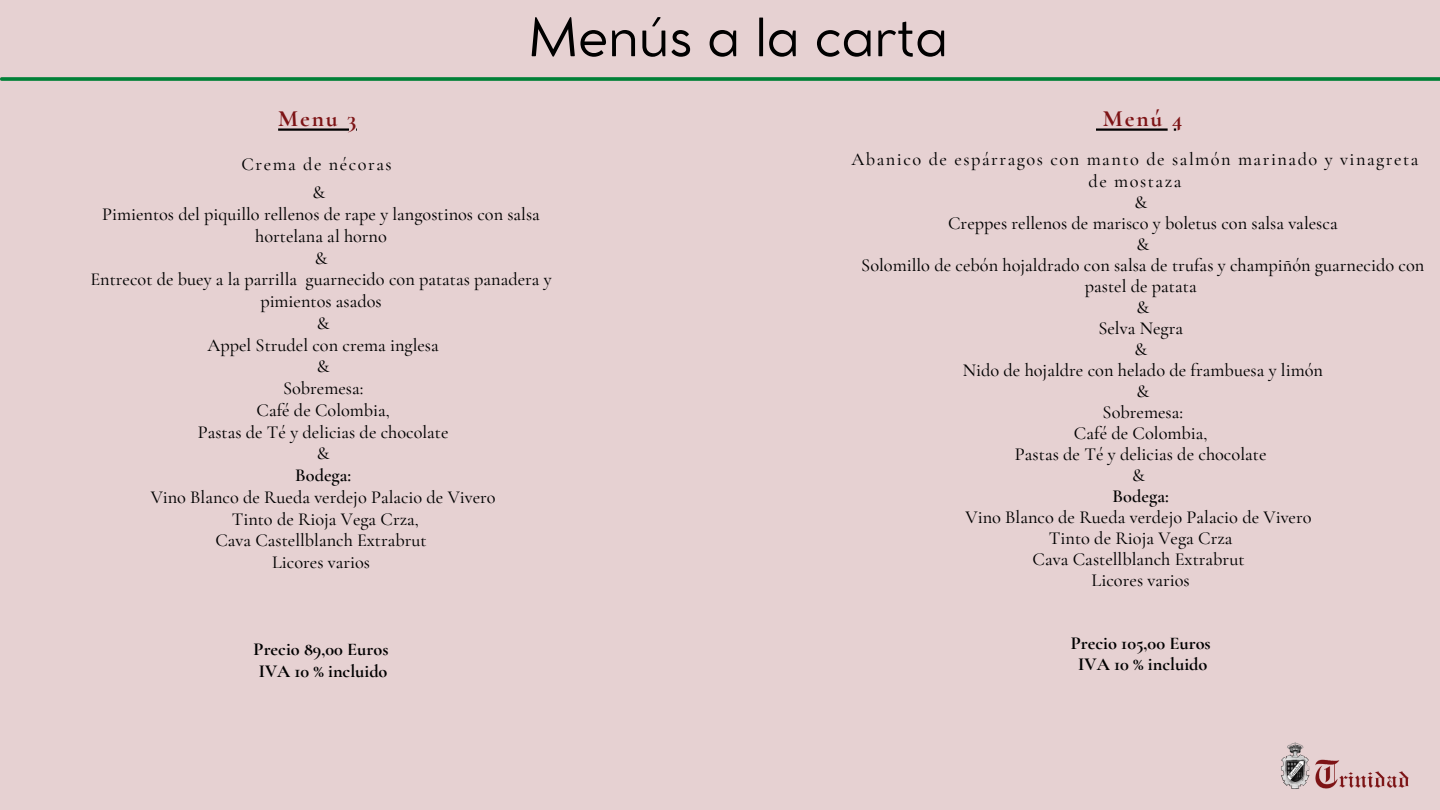
<style>
.page{position:relative;width:1440px;height:810px;background:#e6d1d2}
.page>*{position:absolute;margin:0;border:0;box-sizing:border-box;transform-origin:0 0}
.t1{font:52px "Cocomat Pro";color:#000}
.t2{font:700 23.3px "Cormorant Garamond";letter-spacing:.085em;color:#7d1315}
.t3{font:500 18.3px/21.8px "Cormorant Garamond";color:#000;text-align:center}
.t4{font:500 18.3px "Cormorant Garamond";letter-spacing:.085em;color:#000}
.t5{font:700 18.3px "Cormorant Garamond";color:#000}
.t6{font:600 18.3px "Cormorant Garamond";color:#000}
</style>
<div class="page">
<img style="left:1281px;top:742px;width:128px;height:47px">
<svg style="left:278px;top:128px;width:79px;height:3px"></svg>
<img style="left:0;top:77px;width:1440px;height:4px">
<svg style="left:1096px;top:128px;width:80px;height:3px"></svg>
<p class="t1" style="left:528px;top:18px;width:421px">Menús a la carta</p>
<p class="t2" style="left:278px;top:105px;width:80px">Menu 3</p>
<p class="t2" style="left:1103px;top:105px;width:81px">Menú 4</p>
<h1 class="t4" style="left:242px;top:153px;width:152px">Crema de nécoras</h1>
<p class="t3" style="left:313px;top:182px;width:14px">&amp;</p>
<h2 class="t3" style="left:102px;top:203px;width:439px">Pimientos del piquillo rellenos de rape y langostinos con salsa hortelana al horno</h2>
<p class="t3" style="left:315px;top:247px;width:14px">&amp;</p>
<p class="t3" style="left:90px;top:269px;width:463px">Entrecot de buey a la parrilla guarnecido con patatas panadera y pimientos asados</p>
<p class="t3" style="left:317px;top:312px;width:14px">&amp;</p>
<p class="t3" style="left:208px;top:334px;width:233px">Appel Strudel con crema inglesa</p>
<p class="t3" style="left:317px;top:356px;width:14px">&amp;</p>
<p class="t3" style="left:283px;top:377px;width:82px">Sobremesa:</p>
<p class="t3" style="left:257px;top:399px;width:135px">Café de Colombia,</p>
<p class="t3" style="left:198px;top:421px;width:252px">Pastas de Té y delicias de chocolate</p>
<p class="t3" style="left:317px;top:443px;width:14px">&amp;</p>
<p class="t6" style="left:295px;top:464px;width:58px">Bodega:</p>
<p class="t3" style="left:151px;top:486px;width:347px">Vino Blanco de Rueda verdejo Palacio de Vivero</p>
<p class="t3" style="left:232px;top:508px;width:189px">Tinto de Rioja Vega Crza,</p>
<p class="t3" style="left:215px;top:530px;width:213px">Cava Castellblanch Extrabrut</p>
<p class="t3" style="left:272px;top:551px;width:99px">Licores varios</p>
<p class="t5" style="left:254px;top:638px;width:136px">Precio 89,00 Euros</p>
<p class="t5" style="left:259px;top:660px;width:130px">IVA 10 % incluido</p>
<p class="t4" style="left:851px;top:148px;width:569px">Abanico de espárragos con manto de salmón marinado y vinagreta</p>
<p class="t4" style="left:1089px;top:170px;width:94px">de mostaza</p>
<p class="t3" style="left:1134px;top:192px;width:14px">&amp;</p>
<h2 class="t3" style="left:948px;top:213px;width:391px">Creppes rellenos de marisco y boletus con salsa valesca</h2>
<p class="t3" style="left:1136px;top:234px;width:14px">&amp;</p>
<p class="t3" style="left:861px;top:255px;width:565px;line-height:21px">Solomillo de cebón hojaldrado con salsa de trufas y champiñón guarnecido con pastel de patata</p>
<p class="t3" style="left:1136px;top:297px;width:14px">&amp;</p>
<p class="t3" style="left:1098px;top:318px;width:86px">Selva Negra</p>
<p class="t3" style="left:1134px;top:339px;width:14px">&amp;</p>
<p class="t3" style="left:963px;top:360px;width:362px">Nido de hojaldre con helado de frambuesa y limón</p>
<p class="t3" style="left:1136px;top:381px;width:14px">&amp;</p>
<p class="t3" style="left:1103px;top:402px;width:82px">Sobremesa:</p>
<p class="t3" style="left:1074px;top:423px;width:135px">Café de Colombia,</p>
<p class="t3" style="left:1015px;top:444px;width:253px">Pastas de Té y delicias de chocolate</p>
<p class="t3" style="left:1132px;top:465px;width:14px">&amp;</p>
<p class="t6" style="left:1113px;top:486px;width:58px">Bodega:</p>
<p class="t3" style="left:966px;top:507px;width:348px">Vino Blanco de Rueda verdejo Palacio de Vivero</p>
<p class="t3" style="left:1049px;top:528px;width:185px">Tinto de Rioja Vega Crza</p>
<p class="t3" style="left:1033px;top:549px;width:214px">Cava Castellblanch Extrabrut</p>
<p class="t3" style="left:1092px;top:570px;width:100px">Licores varios</p>
<p class="t5" style="left:1071px;top:633px;width:142px">Precio 105,00 Euros</p>
<p class="t5" style="left:1078px;top:654px;width:131px">IVA 10 % incluido</p>
</div>
